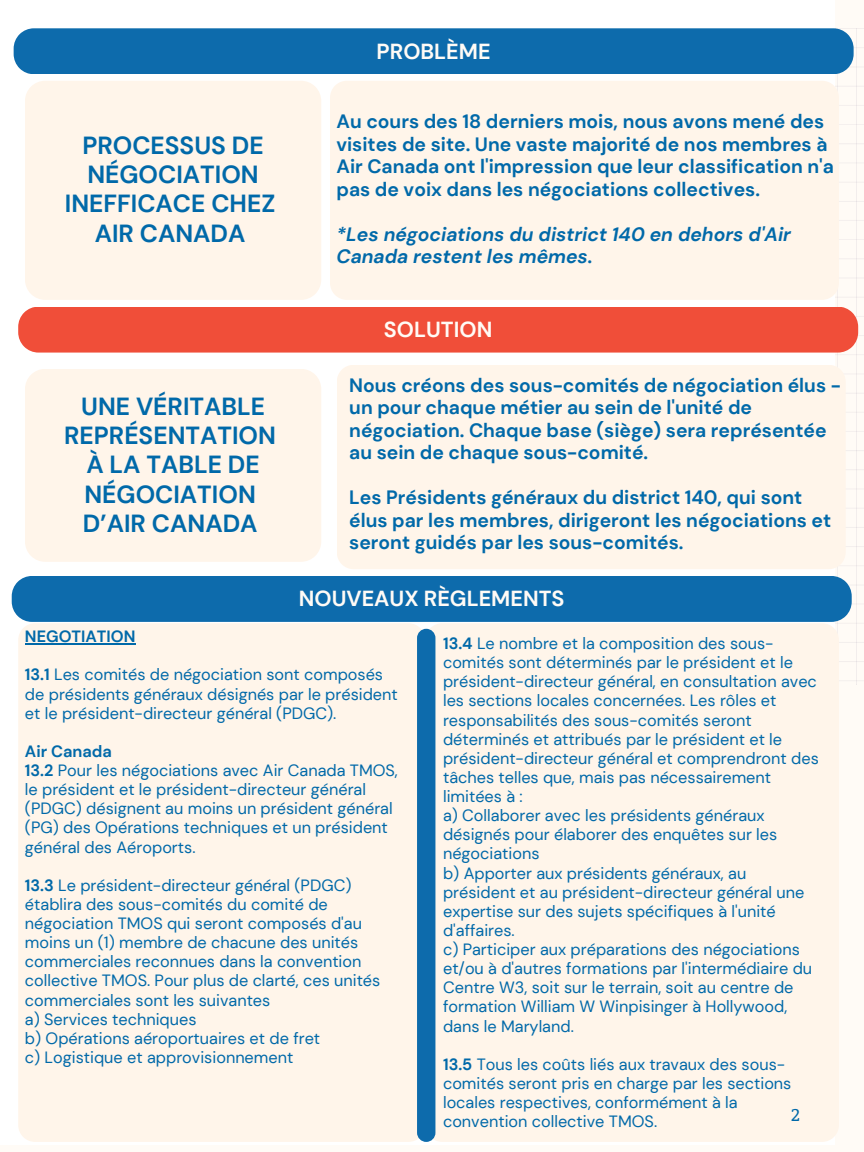
<style>
.page{position:relative;width:864px;height:1152px;background:#fff}
.page>*{position:absolute;margin:0;border:0;box-sizing:border-box;transform-origin:0 0}
.t1{font:700 24.75px/29.2px "DM Sans";color:#0069a9;text-align:center}
.t2{font:700 21.75px "DM Sans";color:#fffbf6}
.t3{font:700 19.35px/22.5px "DM Sans";color:#0069a9}
.t4{font:italic 700 19.35px/22.5px "DM Sans";color:#0069a9}
.t5{font:18px "Noticia Text";color:#0069a9}
.t6{font:16.35px/19.2px "DM Sans";color:#0069a9}
.t7{font:700 16.35px "DM Sans";color:#0069a9}
.s1{font-weight:700}
</style>
<div class="page">
<div style="left:636px;top:28px;width:228px;height:656px;background:linear-gradient(to bottom,#fdf9f4,#fdf9f4)"></div>
<hr style="left:636px;top:684px;width:228px;height:1px;background:#bfbfbf">
<div style="left:0;top:0;width:835px;height:1145px;background:#fff"></div>
<div style="left:337px;top:365px;width:508px;height:204px;background:#fff5ea"></div>
<div style="left:12px;top:576px;width:840px;height:46px;background:#0d6bac"></div>
<div style="left:18px;top:623px;width:407px;height:519px;background:#fff5ea"></div>
<hr style="left:25px;top:643px;width:111px;height:1px;background:#0069a9">
<div style="left:25px;top:369px;width:296px;height:193px;background:#fff5ea"></div>
<div style="left:18px;top:307px;width:840px;height:46px;background:#f04e39"></div>
<div style="left:14px;top:28px;width:840px;height:46px;background:#0d6bac"></div>
<div style="left:25px;top:81px;width:296px;height:219px;background:#fff5ea"></div>
<div style="left:330px;top:81px;width:509px;height:219px;background:#fff5ea"></div>
<div style="left:425px;top:623px;width:414px;height:519px;background:#fff5ea"></div>
<div style="left:417px;top:629px;width:18px;height:513px;background:#0d6bac;border-radius:9px"></div>
<p class="t1" style="left:65px;top:131px;width:212px">PROCESSUS DE<br>NÉGOCIATION<br>INEFFICACE CHEZ</p>
<h3 class="t1" style="left:95px;top:219px;width:152px">AIR CANADA</h3>
<p class="t1" style="left:64px;top:392px;width:213px">UNE VÉRITABLE<br>REPRÉSENTATION<br>À LA TABLE DE<br>NÉGOCIATION</p>
<p class="t1" style="left:83px;top:509px;width:176px">D’AIR CANADA</p>
<h3 class="t2" style="left:377px;top:37px;width:115px">PROBLÈME</h3>
<h3 class="t3" style="left:336px;top:111px;width:499px">Au cours des 18 derniers mois, nous avons mené des visites de site. Une vaste majorité de nos membres à Air Canada ont l'impression que leur classification n'a pas de voix dans les négociations collectives.</h3>
<p class="t4" style="left:336px;top:223px;width:456px">*Les négociations du district 140 en dehors d'Air<br>Canada restent les mêmes.</p>
<h3 class="t2" style="left:384px;top:315px;width:110px">SOLUTION</h3>
<h1 class="t3" style="left:349px;top:374px;width:493px">Nous créons des sous-comités de négociation élus - un pour chaque métier au sein de l'unité de négociation. Chaque base (siège) sera représentée au sein de chaque sous-comité.</h1>
<p class="t3" style="left:349px;top:487px;width:483px">Les Présidents généraux du district 140, qui sont élus par les membres, dirigeront les négociations et seront guidés par les sous-comités.</p>
<h1 class="t2" style="left:299px;top:585px;width:267px">NOUVEAUX RÈGLEMENTS</h1>
<p class="t7" style="left:25px;top:626px;width:112px">NEGOTIATION</p>
<h4 class="t6" style="left:25px;top:665px;width:374px"><span class="s1">13.1</span> Les comités de négociation sont composés de présidents généraux désignés par le président et le président-directeur général (PDGC).</h4>
<p class="t7" style="left:25px;top:741px;width:88px">Air Canada</p>
<p class="t6" style="left:25px;top:761px;width:374px"><span class="s1">13.2</span> Pour les négociations avec Air Canada TMOS, le président et le président-directeur général (PDGC) désignent au moins un président général (PG) des Opérations techniques et un président général des Aéroports.</p>
<p class="t6" style="left:25px;top:876px;width:357px"><span class="s1">13.3</span> Le président-directeur général (PDGC) établira des sous-comités du comité de négociation TMOS qui seront composés d'au moins un (1) membre de chacune des unités commerciales reconnues dans la convention collective TMOS. Pour plus de clarté, ces unités commerciales sont les suivantes</p>
<p class="t6" style="left:25px;top:1009px;width:173px">a) Services techniques</p>
<p class="t6" style="left:25px;top:1029px;width:297px">b) Opérations aéroportuaires et de fret</p>
<p class="t6" style="left:25px;top:1048px;width:270px">c) Logistique et approvisionnement</p>
<p class="t6" style="left:443px;top:634px;width:377px"><span class="s1">13.4</span> Le nombre et la composition des sous&shy;comités sont déterminés par le président et le président-directeur général, en consultation avec les sections locales concernées. Les rôles et responsabilités des sous-comités seront déterminés et attribués par le président et le président-directeur général et comprendront des tâches telles que, mais pas nécessairement limitées à :</p>
<p class="t6" style="left:443px;top:806px;width:336px">a) Collaborer avec les présidents généraux désignés pour élaborer des enquêtes sur les négociations</p>
<p class="t6" style="left:443px;top:863px;width:363px">b) Apporter aux présidents généraux, au président et au président-directeur général une expertise sur des sujets spécifiques à l'unité d'affaires.</p>
<p class="t6" style="left:443px;top:940px;width:371px">c) Participer aux préparations des négociations et/ou à d'autres formations par l'intermédiaire du Centre W3, soit sur le terrain, soit au centre de formation William W Winpisinger à Hollywood, dans le Maryland.</p>
<p class="t6" style="left:443px;top:1055px;width:350px"><span class="s1">13.5</span> Tous les coûts liés aux travaux des sous&shy;comités seront pris en charge par les sections locales respectives, conformément à la convention collective TMOS.</p>
<p class="t5" style="left:791px;top:1102px;width:10px">2</p>
</div>
